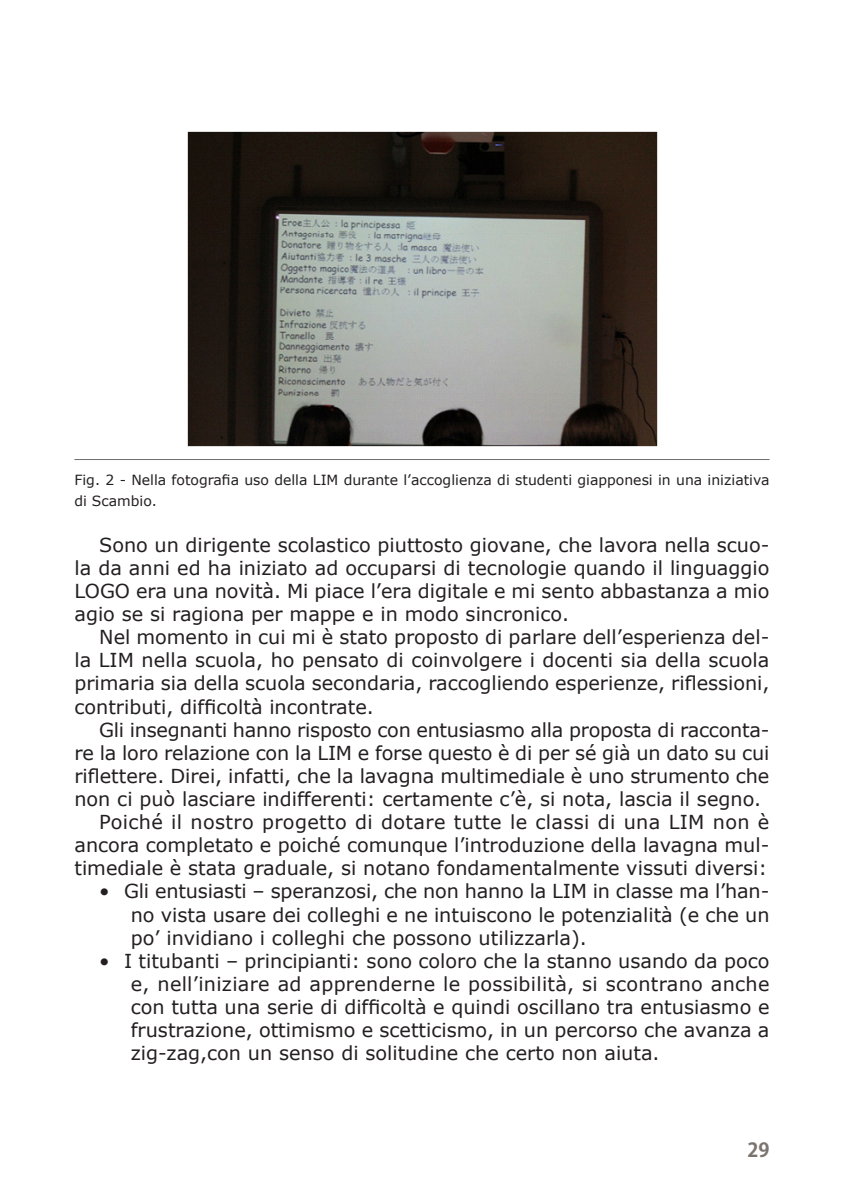
<style>
.page{position:relative;width:844px;height:1191px;background:#fff}
.page>*{position:absolute;margin:0;border:0;box-sizing:border-box;transform-origin:0 0}
.TESTO{font:19.25px/23.1px "Verdana";color:#231f20;text-align:justify}
.t1{font:700 19.25px "Koz Go Pr 6 N";color:#7b736d}
.FIG_BRICKS{font:14px/21px "Verdana";color:#231f20}
</style>
<div class="page">
<hr style="left:74px;top:459px;width:695px;height:1px;background:#6c6d70">
<img style="left:187px;top:131px;width:470px;height:315px">
<p class="FIG_BRICKS" style="left:74px;top:469px;width:696px">Fig. 2 - Nella fotografia uso della LIM durante l’accoglienza di studenti giapponesi in una iniziativa di Scambio.</p>
<p class="TESTO" style="left:74px;top:533px;width:696px;text-indent:25px">Sono un dirigente scolastico piuttosto giovane, che lavora nella scuo&shy;la da anni ed ha iniziato ad occuparsi di tecnologie quando il linguaggio LOGO era una novità. Mi piace l’era digitale e mi sento abbastanza a mio agio se si ragiona per mappe e in modo sincronico.</p>
<p class="TESTO" style="left:74px;top:625px;width:696px;text-indent:25px">Nel momento in cui mi è stato proposto di parlare dell’esperienza del&shy;la LIM nella scuola, ho pensato di coinvolgere i docenti sia della scuola primaria sia della scuola secondaria, raccogliendo esperienze, riflessioni, contributi, difficoltà incontrate.</p>
<p class="TESTO" style="left:74px;top:718px;width:696px;text-indent:25px">Gli insegnanti hanno risposto con entusiasmo alla proposta di racconta&shy;re la loro relazione con la LIM e forse questo è di per sé già un dato su cui riflettere. Direi, infatti, che la lavagna multimediale è uno strumento che non ci può lasciare indifferenti: certamente c’è, si nota, lascia il segno.</p>
<p class="TESTO" style="left:74px;top:810px;width:696px;text-indent:25px">Poiché il nostro progetto di dotare tutte le classi di una LIM non è ancora completato e poiché comunque l’introduzione della lavagna mul&shy;timediale è stata graduale, si notano fondamentalmente vissuti diversi:</p>
<p class="TESTO" style="left:131px;top:879px;width:640px;text-indent:-32px">• Gli entusiasti – speranzosi, che non hanno la LIM in classe ma l’han&shy;no vista usare dei colleghi e ne intuiscono le potenzialità (e che un po’ invidiano i colleghi che possono utilizzarla).</p>
<p class="TESTO" style="left:131px;top:949px;width:640px;text-indent:-32px">• I titubanti – principianti: sono coloro che la stanno usando da poco e, nell’iniziare ad apprenderne le possibilità, si scontrano anche con tutta una serie di difficoltà e quindi oscillano tra entusiasmo e frustrazione, ottimismo e scetticismo, in un percorso che avanza a zig-zag,con un senso di solitudine che certo non aiuta.</p>
<p class="t1" style="left:747px;top:1138px;width:24px">29</p>
</div>
